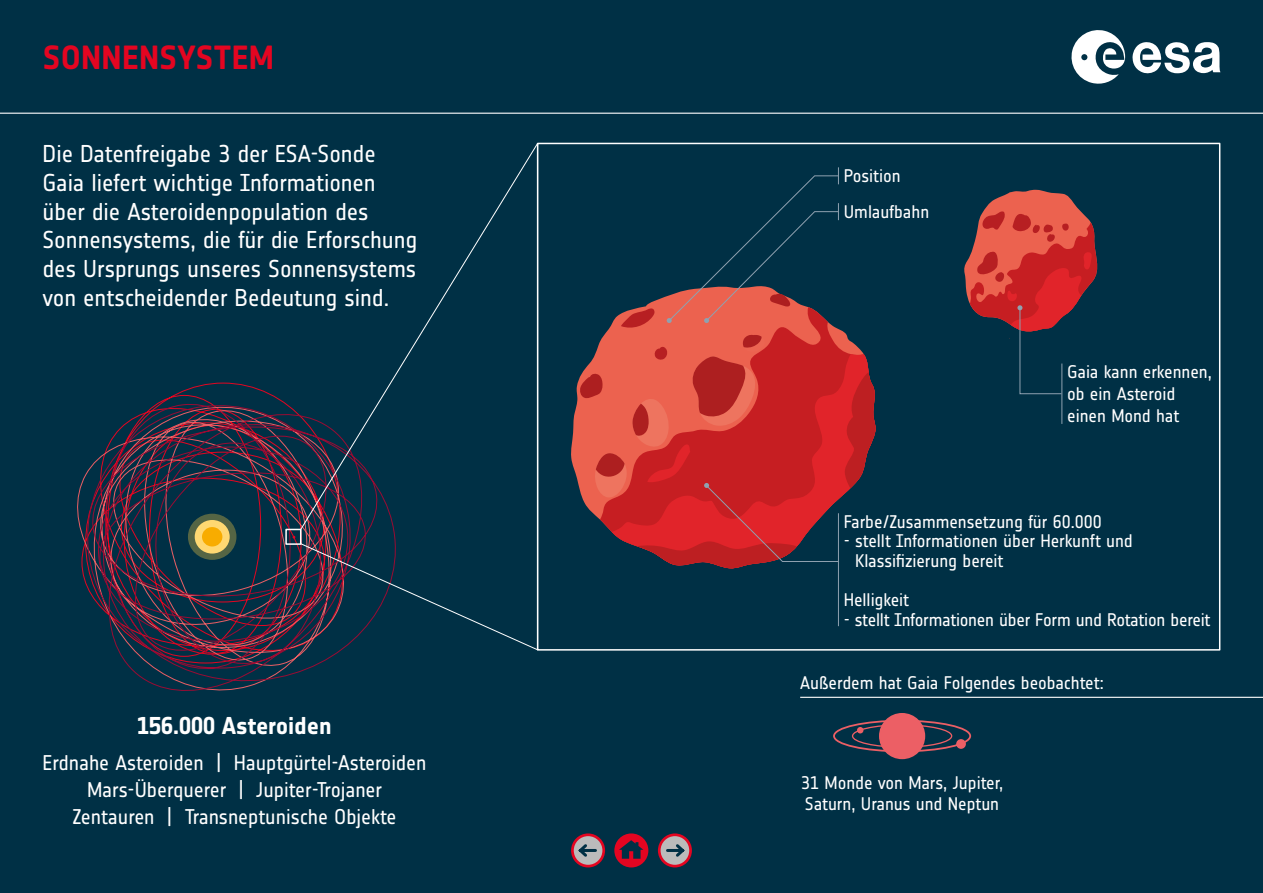
<style>
.page{position:relative;width:1263px;height:893px;background:#003045}
.page>*{position:absolute;margin:0;border:0;box-sizing:border-box;transform-origin:0 0}
.t1{font:700 33px "Notes Esa";letter-spacing:.01em;color:#e40521}
.t2{font:24px/28.8px "Notes Esa";letter-spacing:-.005em;color:#fff}
.t3{font:700 24px "Notes Esa";letter-spacing:-.005em;color:#fff}
.t4{font:21px/27px "Notes Esa";letter-spacing:-.005em;color:#fff;text-align:center}
.t5{font:18px/21.6px "Notes Esa";letter-spacing:-.005em;color:#fff}
</style>
<div class="page">
<svg style="left:80px;top:395px;width:260px;height:296px"></svg>
<svg style="left:300px;top:142px;width:238px;height:509px"></svg>
<hr style="left:0;top:113px;width:1263px;height:1px;background:#fff">
<hr style="left:800px;top:697px;width:463px;height:1px;background:#fff">
<svg style="left:1132px;top:42px;width:88px;height:32px"></svg>
<svg style="left:1071px;top:30px;width:54px;height:54px"></svg>
<svg style="left:571px;top:379px;width:8px;height:108px"></svg>
<svg style="left:964px;top:190px;width:134px;height:205px"></svg>
<hr style="left:1061px;top:364px;width:1px;height:60px;background:#8fa1b0">
<svg style="left:579px;top:167px;width:297px;height:402px"></svg>
<hr style="left:838px;top:513px;width:1px;height:113px;background:#8fa1b0">
<div style="left:879px;top:713px;width:46px;height:46px;background:#ec5f65;border-radius:50%"></div>
<div style="left:852px;top:724px;width:100px;height:24px;border:1px solid #ec5f65;border-radius:50%"></div>
<div style="left:833px;top:720px;width:138px;height:32px;border:2px solid #ec5f65;border-radius:50%"></div>
<svg style="left:857px;top:727px;width:6px;height:6px"></svg>
<div style="left:956px;top:739px;width:10px;height:10px;background:#ec5f65;border-radius:50%"></div>
<svg style="left:188px;top:514px;width:48px;height:46px"></svg>
<div style="left:195px;top:520px;width:35px;height:34px;background:#ffd872;border-radius:50%"></div>
<div style="left:202px;top:527px;width:20px;height:19px;background:#f8ac00;border-radius:50%"></div>
<div style="left:537px;top:143px;width:683px;height:508px;border:2px solid #fff"></div>
<div style="left:285px;top:529px;width:16px;height:16px;border:2px solid #fff"></div>
<svg style="left:571px;top:833px;width:34px;height:34px"></svg>
<div style="left:574px;top:836px;width:28px;height:29px;background:#bbb;border-radius:50%"></div>
<svg style="left:576px;top:841px;width:21px;height:18px"></svg>
<svg style="left:658px;top:833px;width:34px;height:34px"></svg>
<svg style="left:660px;top:836px;width:29px;height:29px"></svg>
<svg style="left:664px;top:841px;width:23px;height:18px"></svg>
<div style="left:614px;top:833px;width:34px;height:34px;background:#e40521;border-radius:50%"></div>
<svg style="left:619px;top:840px;width:24px;height:19px"></svg>
<h1 class="t1" style="left:43px;top:38px;width:233px">SONNENSYSTEM</h1>
<h2 class="t2" style="left:43px;top:139px;width:376px">Die Datenfreigabe 3 der ESA-Sonde Gaia liefert wichtige Informationen über die Asteroidenpopulation des Sonnensystems, die für die Erforschung des Ursprungs unseres Sonnensystems von entscheidender Bedeutung sind.</h2>
<h2 class="t3" style="left:137px;top:711px;width:196px">156.000 Asteroiden</h2>
<p class="t4" style="left:42px;top:749px;width:386px">Erdnahe Asteroiden | Hauptgürtel-Asteroiden<br>Mars-Überquerer | Jupiter-Trojaner<br>Zentauren | Transneptunische Objekte</p>
<p class="t5" style="left:844px;top:165px;width:58px">Position</p>
<p class="t5" style="left:844px;top:201px;width:87px">Umlaufbahn</p>
<p class="t5" style="left:1067px;top:362px;width:146px">Gaia kann erkennen, ob ein Asteroid einen Mond hat</p>
<p class="t5" style="left:844px;top:511px;width:259px">Farbe/Zusammensetzung für 60.000</p>
<p class="t5" style="left:855px;top:531px;width:279px;line-height:19.5px;text-indent:-11px">- stellt Informationen über Herkunft und<br>Klassifizierung bereit</p>
<p class="t5" style="left:844px;top:589px;width:67px">Helligkeit</p>
<p class="t5" style="left:844px;top:609px;width:368px">- stellt Informationen über Form und Rotation bereit</p>
<p class="t5" style="left:800px;top:673px;width:305px">Außerdem hat Gaia Folgendes beobachtet:</p>
<p class="t5" style="left:801px;top:772px;width:203px">31 Monde von Mars, Jupiter,<br>Saturn, Uranus und Neptun</p>
</div>
